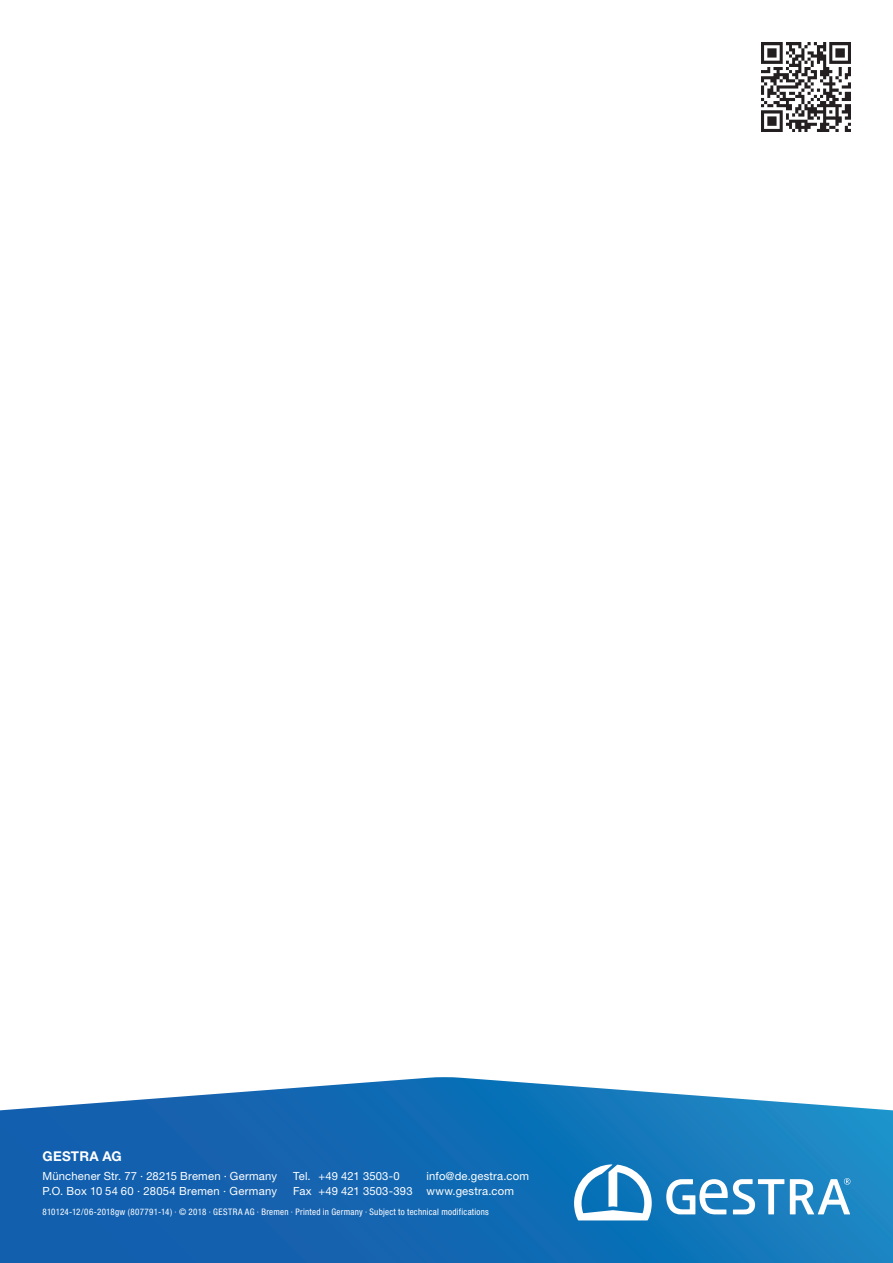
<style>
.page{position:relative;width:893px;height:1263px;background:#fff}
.page>*{position:absolute;margin:0;border:0;box-sizing:border-box;transform-origin:0 0}
.t1{font:700 13.5px "Helvetica Neue LT Pro";letter-spacing:.015em;color:#fff}
.t2{font:11.25px "Helvetica Neue LT Pro";letter-spacing:.015em;color:#fff}
.t3{font:condensed 9px "Helvetica Neue";letter-spacing:.03em;color:#fff}
</style>
<div class="page">
<svg style="left:0;top:1077px;width:893px;height:186px;background:#297abb"></svg>
<svg style="left:574px;top:1164px;width:78px;height:56px"></svg>
<svg style="left:790px;top:1178px;width:60px;height:36px"></svg>
<svg style="left:666px;top:1179px;width:118px;height:35px"></svg>
<img style="left:761px;top:43px;width:89px;height:89px">
<p class="t1" style="left:43px;top:1147px;width:81px">GESTRA AG</p>
<p class="t2" style="left:43px;top:1169px;width:236px">Münchener Str. 77 · 28215 Bremen · Germany</p>
<p class="t2" style="left:293px;top:1169px;width:108px">Tel. +49 421 3503-0</p>
<p class="t2" style="left:427px;top:1169px;width:104px">info@de.gestra.com</p>
<p class="t2" style="left:43px;top:1184px;width:236px">P.O. Box 10 54 60 · 28054 Bremen · Germany</p>
<p class="t2" style="left:293px;top:1184px;width:222px">Fax +49 421 3503-393 www.gestra.com</p>
<p class="t3" style="left:43px;top:1206px;width:448px">810124-12/06-2018gw (807791-14) · © 2018 · GESTRA AG · Bremen · Printed in Germany · Subject to technical modifications</p>
</div>
